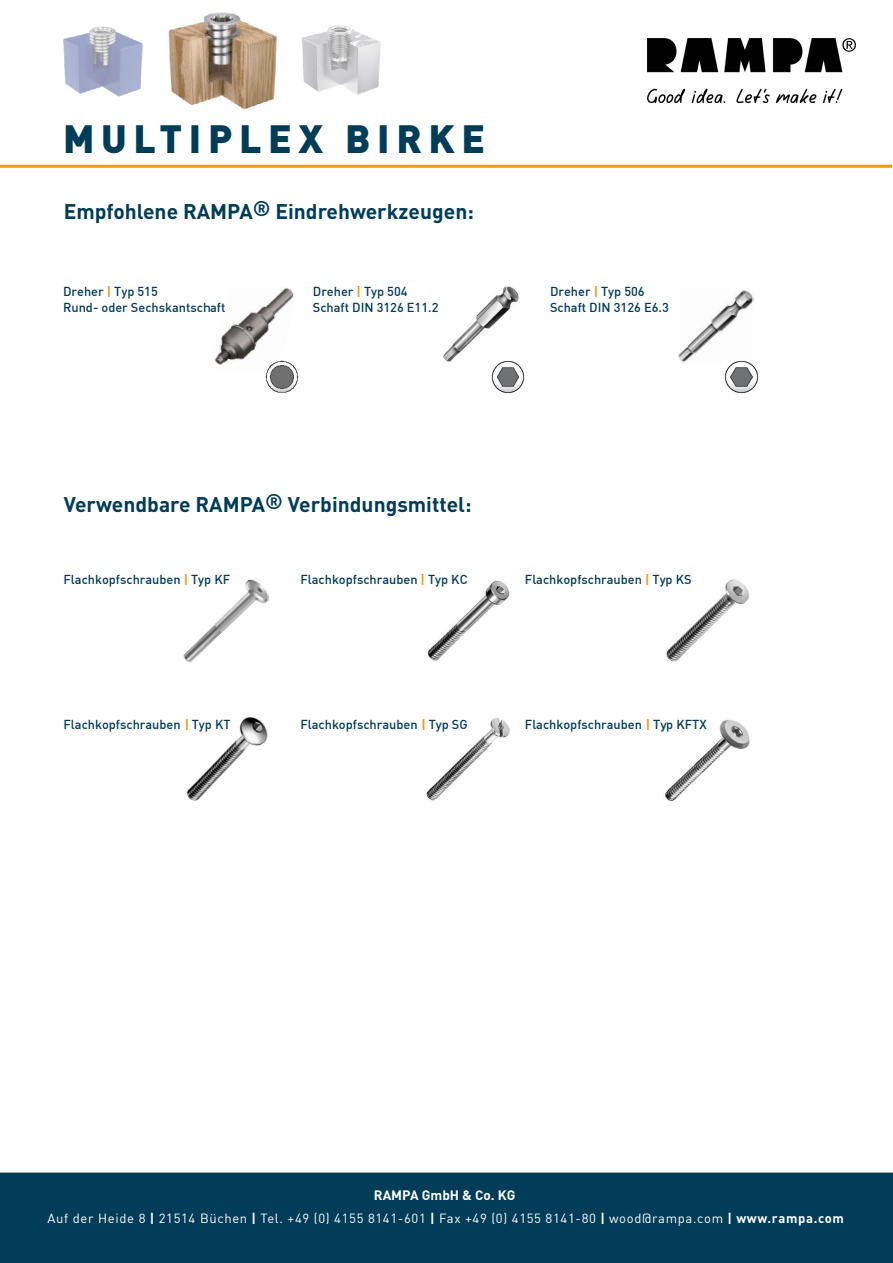
<style>
.page{position:relative;width:893px;height:1263px;background:#fff}
.page>*{position:absolute;margin:0;border:0;box-sizing:border-box;transform-origin:0 0}
.t1{font:900 39px "DIN";letter-spacing:.17em;color:#013c59}
.t2{font:700 21px "DIN";color:#013c59}
.t3{font:700 13.5px "DIN";color:#fff}
.t4{font:13.05px "DIN";letter-spacing:.05em;color:#fff}
.t5{font:500 12.75px "DIN";color:#013c59}
.s1{font-weight:700;color:#f7971d}
.s2{font-weight:700}
</style>
<div class="page">
<hr style="left:0;top:165px;width:892px;height:3px;background:#f59c00">
<img style="left:647px;top:39px;width:208px;height:64px">
<img style="left:168px;top:12px;width:110px;height:98px">
<img style="left:301px;top:25px;width:80px;height:70px">
<img style="left:63px;top:26px;width:80px;height:71px">
<div style="left:0;top:1172px;width:893px;height:91px;background:#013c59"></div>
<img style="left:183px;top:579px;width:86px;height:84px">
<img style="left:427px;top:580px;width:83px;height:81px">
<img style="left:666px;top:579px;width:83px;height:83px">
<img style="left:214px;top:288px;width:80px;height:77px">
<img style="left:678px;top:290px;width:76px;height:72px">
<img style="left:443px;top:286px;width:76px;height:76px">
<img style="left:490px;top:359px;width:35px;height:35px">
<img style="left:724px;top:359px;width:34px;height:35px">
<img style="left:265px;top:359px;width:34px;height:34px">
<img style="left:186px;top:717px;width:82px;height:84px">
<img style="left:426px;top:718px;width:84px;height:83px">
<img style="left:665px;top:719px;width:85px;height:82px">
<h1 class="t1" style="left:63px;top:112px;width:423px">MULTIPLEX BIRKE</h1>
<p class="t2" style="left:64px;top:198px;width:412px">Empfohlene RAMPA® Eindrehwerkzeugen:</p>
<p class="t5" style="left:63px;top:284px;width:96px">Dreher <span class="s1">|</span> Typ 515</p>
<p class="t5" style="left:63px;top:299px;width:164px">Rund- oder Sechskantschaft</p>
<p class="t5" style="left:313px;top:284px;width:96px">Dreher <span class="s1">|</span> Typ 504</p>
<p class="t5" style="left:313px;top:299px;width:127px">Schaft DIN 3126 E11.2</p>
<p class="t2" style="left:64px;top:491px;width:409px">Verwendbare RAMPA® Verbindungsmittel:</p>
<p class="t5" style="left:550px;top:284px;width:96px">Dreher <span class="s1">|</span> Typ 506</p>
<p class="t5" style="left:550px;top:299px;width:120px">Schaft DIN 3126 E6.3</p>
<p class="t5" style="left:64px;top:571px;width:168px">Flachkopfschrauben <span class="s1">|</span> Typ KF</p>
<p class="t5" style="left:300px;top:571px;width:169px">Flachkopfschrauben <span class="s1">|</span> Typ KC</p>
<p class="t5" style="left:525px;top:571px;width:168px">Flachkopfschrauben <span class="s1">|</span> Typ KS</p>
<p class="t5" style="left:64px;top:716px;width:169px">Flachkopfschrauben <span class="s1">|</span> Typ KT</p>
<p class="t5" style="left:300px;top:716px;width:169px">Flachkopfschrauben <span class="s1">|</span> Typ SG</p>
<p class="t5" style="left:525px;top:716px;width:183px">Flachkopfschrauben <span class="s1">|</span> Typ KFTX</p>
<p class="t3" style="left:374px;top:1186px;width:143px">RAMPA GmbH &amp; Co. KG</p>
<p class="t4" style="left:48px;top:1210px;width:798px">Auf der Heide 8 <span class="s2">|</span> 21514 Büchen <span class="s2">|</span> Tel. +49 (0) 4155 8141-601 <span class="s2">|</span> Fax +49 (0) 4155 8141-80 <span class="s2">|</span> wood@rampa.com <span class="s2">| www.rampa.com</span></p>
</div>
